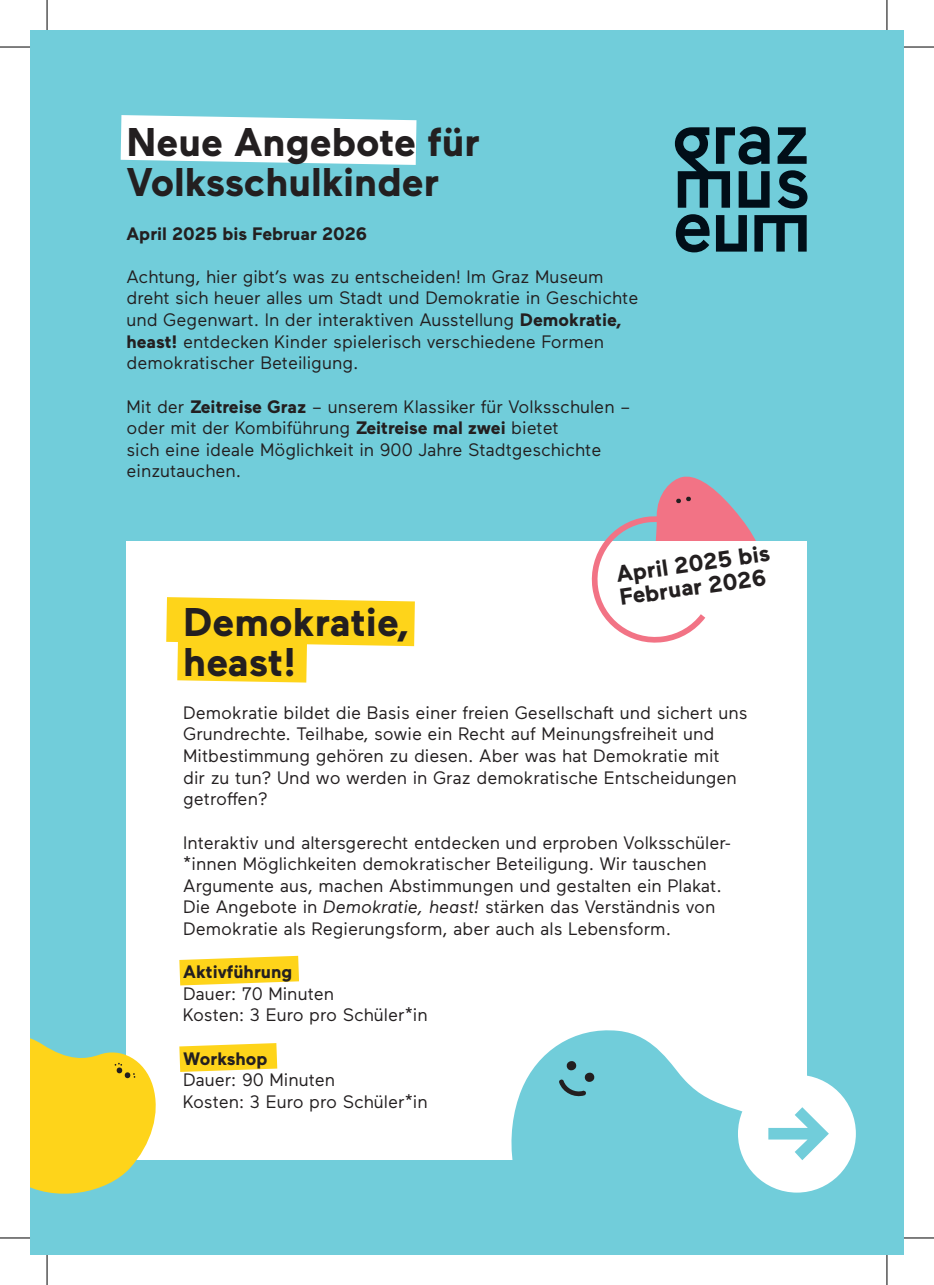
<style>
.page{position:relative;width:934px;height:1285px;background:#fff}
.page>*{position:absolute;margin:0;border:0;box-sizing:border-box;transform-origin:0 0}
.t1{font:700 84.8px "Maax";color:#71cdda}
.t2{font:700 40px/40px "Maax";color:#231f20}
.t3{font:700 23.2px/23.2px "Maax";color:#231f20}
.t4{font:18px/21.6px "Maax";color:#231f20}
.t5{font:700 18px "Maax";color:#231f20}
.s1{font-weight:700}
.s2{font-style:italic}
</style>
<div class="page">
<div style="left:30px;top:30px;width:873px;height:1225px;background:#71cdda"></div>
<div style="left:126px;top:542px;width:681px;height:618px;background:#fff"></div>
<svg style="left:511px;top:1030px;width:232px;height:130px"></svg>
<svg style="left:590px;top:476px;width:175px;height:167px"></svg>
<svg style="left:30px;top:1038px;width:126px;height:156px"></svg>
<svg style="left:179px;top:956px;width:120px;height:29px;background:#fed937"></svg>
<svg style="left:179px;top:1043px;width:98px;height:29px;background:#fed937"></svg>
<svg style="left:121px;top:115px;width:295px;height:50px;background:#eff9fb"></svg>
<svg style="left:166px;top:597px;width:248px;height:85px"></svg>
<svg style="left:674px;top:126px;width:133px;height:126px"></svg>
<div style="left:737px;top:1074px;width:118px;height:118px;background:#fff;border-radius:50%"></div>
<hr style="left:0;top:47px;width:30px;height:1px;background:#000">
<hr style="left:903px;top:47px;width:30px;height:1px;background:#000">
<hr style="left:0;top:1237px;width:30px;height:1px;background:#000">
<hr style="left:903px;top:1237px;width:30px;height:1px;background:#000">
<hr style="left:47px;top:0;width:1px;height:30px;background:#000">
<hr style="left:47px;top:1255px;width:1px;height:30px;background:#000">
<hr style="left:886px;top:0;width:1px;height:30px;background:#000">
<hr style="left:886px;top:1255px;width:1px;height:30px;background:#000">
<h2 class="t2" style="left:126px;top:121px;width:355px">Neue Angebote für<br>Volksschulkinder</h2>
<p class="t5" style="left:126px;top:221px;width:242px">April 2025 bis Februar 2026</p>
<p class="t4" style="left:126px;top:265px;width:513px">Achtung, hier gibt’s was zu entscheiden! Im Graz Museum dreht sich heuer alles um Stadt und Demokratie in Geschichte und Gegenwart. In der interaktiven Ausstellung <span class="s1">Demokratie, heast!</span> entdecken Kinder spielerisch verschiedene Formen demokratischer Beteiligung.</p>
<p class="t4" style="left:126px;top:394px;width:505px">Mit der <span class="s1">Zeitreise Graz</span> – unserem Klassiker für Volksschulen – oder mit der Kombiführung <span class="s1">Zeitreise mal zwei</span> bietet<br>sich eine ideale Möglichkeit in 900 Jahre Stadtgeschichte einzutauchen.</p>
<p class="t3" style="left:614px;top:561px;width:156px;rotate:-8deg">April 2025 bis<br>Februar 2026</p>
<h2 class="t2" style="left:183px;top:600px;width:227px">Demokratie, heast!</h2>
<p class="t4" style="left:183px;top:701px;width:565px">Demokratie bildet die Basis einer freien Gesellschaft und sichert uns Grundrechte. Teilhabe, sowie ein Recht auf Meinungsfreiheit und Mitbestimmung gehören zu diesen. Aber was hat Demokratie mit<br>dir zu tun? Und wo werden in Graz demokratische Entscheidungen getroffen?</p>
<p class="t4" style="left:183px;top:830px;width:548px">Interaktiv und altersgerecht entdecken und erproben Volksschüler-*innen Möglichkeiten demokratischer Beteiligung. Wir tauschen Argumente aus, machen Abstimmungen und gestalten ein Plakat.<br>Die Angebote in <span class="s2">Demokratie, heast!</span> stärken das Verständnis von Demokratie als Regierungsform, aber auch als Lebensform.</p>
<p class="t5" style="left:183px;top:960px;width:111px">Aktivführung</p>
<p class="t4" style="left:183px;top:982px;width:246px">Dauer: 70 Minuten<br>Kosten: 3 Euro pro Schüler*in</p>
<p class="t5" style="left:183px;top:1046px;width:86px">Workshop</p>
<p class="t4" style="left:183px;top:1068px;width:246px">Dauer: 90 Minuten<br>Kosten: 3 Euro pro Schüler*in</p>
<h1 class="t1" style="left:764px;top:1072px;width:71px">→</h1>
</div>
